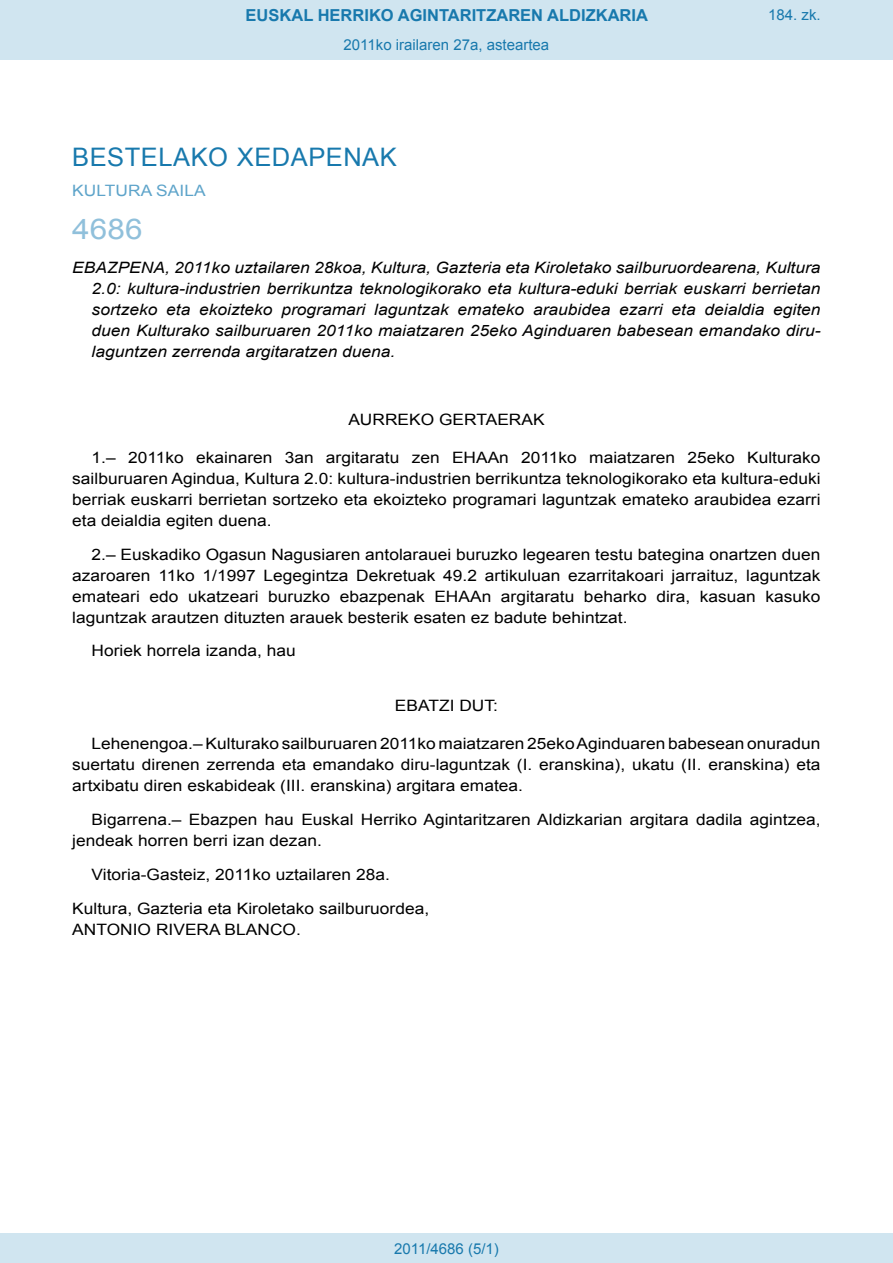
<style>
.page{position:relative;width:893px;height:1263px;background:#fff}
.page>*{position:absolute;margin:0;border:0;box-sizing:border-box;transform-origin:0 0}
.BOPVOrden{font:28.5px "Arial";color:#90c0db;scale:1.11 1}
.BOPVSeccion{font:25.5px "Arial";letter-spacing:.02em;color:#1879ad}
.t1{font:700 16.5px "Arial";color:#1879ad}
.BOPVDetalle{font:15.6px/21px "Arial";color:#000;text-align:justify;scale:1.11 1}
.BOPVTitulo{font:italic 15.6px/21px "Arial";color:#000;text-align:justify;scale:1.11 1}
.BOPVFirmaPuesto{font:15.6px "Arial";color:#000;scale:1.11 1}
.BOPVFirmaLugFec{font:15.6px "Arial";color:#000;scale:1.11 1}
.BOPVClave{font:15.6px "Arial";color:#000;scale:1.11 1}
.BOPVFirmaNombre{font:15.6px "Arial";color:#000;scale:1.11 1}
.BOPVOrganismo{font:15.6px "Arial";letter-spacing:.005em;color:#5ea4ca;scale:1.11 1}
.Paginacion_Centro{font:15px "Arial";color:#1879ad}
</style>
<div class="page">
<div style="left:0;top:0;width:893px;height:60px;background:#d0e5f0"></div>
<div style="left:0;top:1233px;width:893px;height:30px;background:#d0e5f0"></div>
<p class="t1" style="left:246px;top:4px;width:404px">EUSKAL HERRIKO AGINTARITZAREN ALDIZKARIA</p>
<p class="Paginacion_Centro" style="left:344px;top:35px;width:207px">2011ko irailaren 27a, asteartea</p>
<p class="Paginacion_Centro" style="left:768px;top:5px;width:54px">184. zk.</p>
<p class="BOPVSeccion" style="left:72px;top:141px;width:326px">BESTELAKO XEDAPENAK</p>
<p class="BOPVOrganismo" style="left:72px;top:181px;width:122px">KULTURA SAILA</p>
<p class="BOPVOrden" style="left:72px;top:211px;width:65px">4686</p>
<p class="BOPVTitulo" style="left:92px;top:257px;width:658px;text-indent:-19px">EBAZPENA, 2011ko uztailaren 28koa, Kultura, Gazteria eta Kiroletako sailburuordearena, Kultura 2.0: kultura-industrien berrikuntza teknologikorako eta kultura-eduki berriak euskarri berrietan sortzeko eta ekoizteko programari laguntzak emateko araubidea ezarri eta deialdia egiten duen Kulturako sailburuaren 2011ko maiatzaren 25eko Aginduaren babesean emandako diru&shy;laguntzen zerrenda argitaratzen duena.</p>
<p class="BOPVClave" style="left:348px;top:409px;width:178px">AURREKO GERTAERAK</p>
<p class="BOPVDetalle" style="left:72px;top:447px;width:676px;text-indent:19px">1.– 2011ko ekainaren 3an argitaratu zen EHAAn 2011ko maiatzaren 25eko Kulturako sailburuaren Agindua, Kultura 2.0: kultura-industrien berrikuntza teknologikorako eta kultura-eduki berriak euskarri berrietan sortzeko eta ekoizteko programari laguntzak emateko araubidea ezarri eta deialdia egiten duena.</p>
<p class="BOPVDetalle" style="left:72px;top:544px;width:676px;text-indent:19px">2.– Euskadiko Ogasun Nagusiaren antolarauei buruzko legearen testu bategina onartzen duen azaroaren 11ko 1/1997 Legegintza Dekretuak 49.2 artikuluan ezarritakoari jarraituz, laguntzak emateari edo ukatzeari buruzko ebazpenak EHAAn argitaratu beharko dira, kasuan kasuko laguntzak arautzen dituzten arauek besterik esaten ez badute behintzat.</p>
<p class="BOPVDetalle" style="left:92px;top:640px;width:185px">Horiek horrela izanda, hau</p>
<p class="BOPVClave" style="left:395px;top:696px;width:94px">EBATZI DUT:</p>
<p class="BOPVDetalle" style="left:72px;top:733px;width:676px;text-indent:19px">Lehenengoa.– Kulturako sailburuaren 2011ko maiatzaren 25eko Aginduaren babesean onuradun suertatu direnen zerrenda eta emandako diru-laguntzak (I. eranskina), ukatu (II. eranskina) eta artxibatu diren eskabideak (III. eranskina) argitara ematea.</p>
<p class="BOPVDetalle" style="left:72px;top:809px;width:676px;text-indent:19px">Bigarrena.– Ebazpen hau Euskal Herriko Agintaritzaren Aldizkarian argitara dadila agintzea, jendeak horren berri izan dezan.</p>
<p class="BOPVFirmaLugFec" style="left:92px;top:864px;width:270px">Vitoria-Gasteiz, 2011ko uztailaren 28a.</p>
<p class="BOPVFirmaPuesto" style="left:72px;top:898px;width:323px">Kultura, Gazteria eta Kiroletako sailburuordea,</p>
<p class="BOPVFirmaNombre" style="left:72px;top:919px;width:207px">ANTONIO RIVERA BLANCO.</p>
<p class="Paginacion_Centro" style="left:394px;top:1238px;width:106px">2011/4686 (5/1)</p>
</div>
